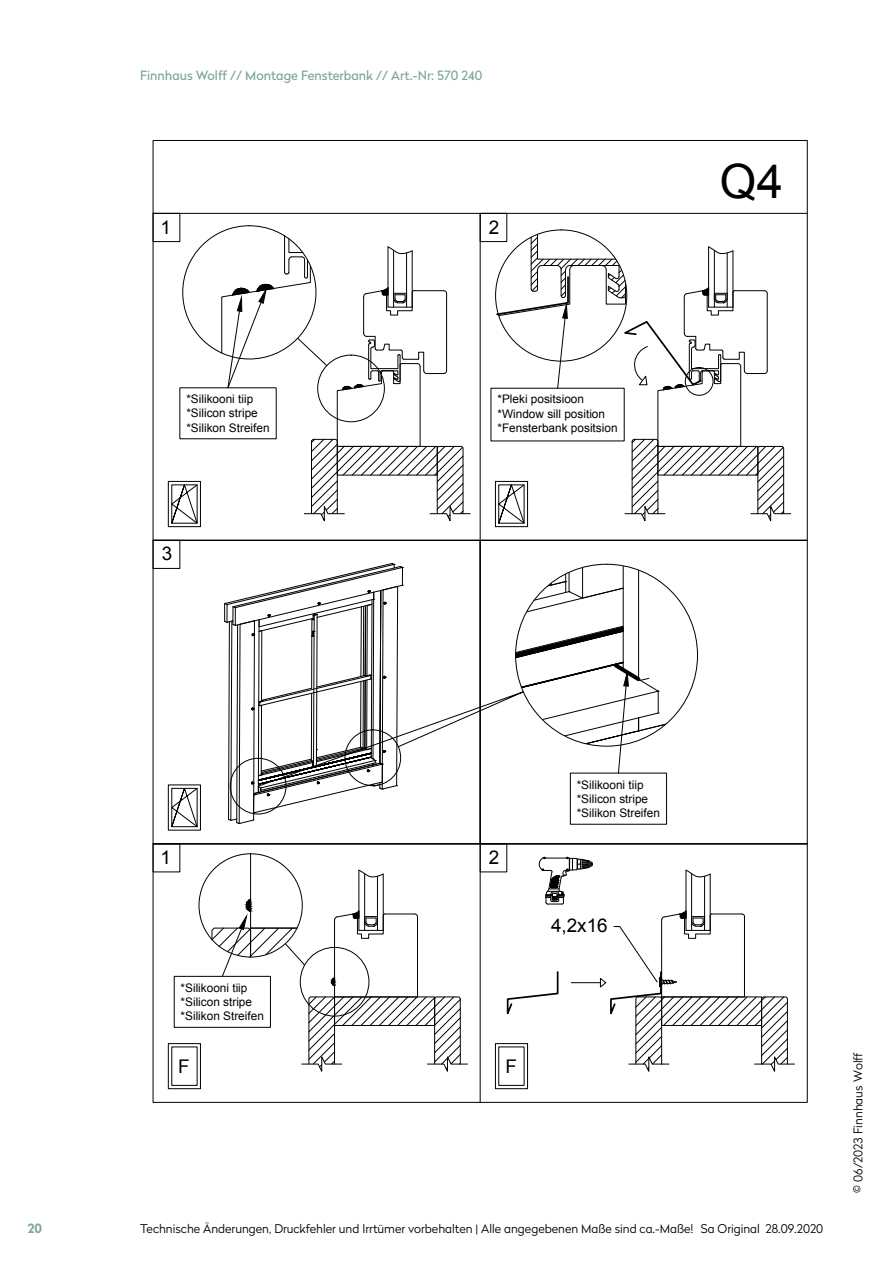
<style>
.page{position:relative;width:893px;height:1263px;background:#fff}
.page>*{position:absolute;margin:0;border:0;box-sizing:border-box;transform-origin:0 0}
.t1{font:47.4px "Arial";color:#000}
.t2{font:18.9px "Arial";color:#000}
.t3{font:12.75px "Radikal";color:#7da698}
.t4{font:700 12.75px "Radikal";color:#7da698}
.t5{font:300 12px "Radikal";color:#000}
.t6{font:11.85px/14.4px "Arial";color:#000}
</style>
<div class="page">
<img style="left:155px;top:212px;width:650px;height:326px">
<hr style="left:153px;top:213px;width:654px;height:1px;background:#000">
<hr style="left:480px;top:213px;width:1px;height:889px;background:#000">
<hr style="left:284px;top:236px;width:1px;height:37px;background:#000">
<svg style="left:221px;top:238px;width:250px;height:286px"></svg>
<svg style="left:224px;top:563px;width:473px;height:261px"></svg>
<div style="left:570px;top:773px;width:97px;height:52px;border:1px solid #000"></div>
<div style="left:174px;top:976px;width:97px;height:52px;border:1px solid #000"></div>
<svg style="left:211px;top:853px;width:257px;height:219px"></svg>
<svg style="left:506px;top:857px;width:289px;height:215px"></svg>
<div style="left:153px;top:213px;width:27px;height:29px;border:1px solid #000"></div>
<div style="left:480px;top:213px;width:27px;height:29px;border:1px solid #000"></div>
<div style="left:153px;top:540px;width:27px;height:29px;border:1px solid #000"></div>
<div style="left:153px;top:843px;width:27px;height:29px;border:1px solid #000"></div>
<div style="left:480px;top:843px;width:27px;height:29px;border:1px solid #000"></div>
<div style="left:168px;top:481px;width:33px;height:46px;border:1px solid #000"></div>
<svg style="left:170px;top:482px;width:29px;height:43px"></svg>
<div style="left:495px;top:481px;width:33px;height:46px;border:1px solid #000"></div>
<svg style="left:495px;top:234px;width:297px;height:291px"></svg>
<div style="left:168px;top:784px;width:33px;height:46px;border:1px solid #000"></div>
<svg style="left:170px;top:787px;width:29px;height:42px"></svg>
<div style="left:168px;top:1043px;width:33px;height:46px;border:1px solid #000"></div>
<div style="left:495px;top:1043px;width:33px;height:46px;border:1px solid #000"></div>
<p class="t3" style="left:140px;top:67px;width:344px">Finnhaus Wolff // Montage Fensterbank // Art.-Nr: 570 240</p>
<h2 class="t2" style="left:160px;top:214px;width:12px">1</h2>
<h2 class="t2" style="left:489px;top:214px;width:12px">2</h2>
<p class="t6" style="left:186px;top:392px;width:85px">*Silikooni tiip *Silicon stripe *Silikon Streifen</p>
<p class="t6" style="left:497px;top:392px;width:122px">*Pleki positsioon *Window sill position *Fensterbank positsion</p>
<h2 class="t2" style="left:162px;top:541px;width:12px">3</h2>
<h1 class="t1" style="left:720px;top:150px;width:65px">Q4</h1>
<h2 class="t2" style="left:160px;top:845px;width:12px">1</h2>
<h2 class="t2" style="left:489px;top:845px;width:12px">2</h2>
<p class="t6" style="left:181px;top:980px;width:85px">*Silikooni tiip *Silicon stripe *Silikon Streifen</p>
<h2 class="t2" style="left:178px;top:1053px;width:13px">F</h2>
<h2 class="t2" style="left:505px;top:1053px;width:13px">F</h2>
<p class="t6" style="left:577px;top:777px;width:85px">*Silikooni tiip *Silicon stripe *Silikon Streifen</p>
<h2 class="t2" style="left:551px;top:913px;width:58px">4,2x16</h2>
<p class="t4" style="left:28px;top:1219px;width:16px">20</p>
<p class="t5" style="left:140px;top:1220px;width:684px">Technische Änderungen, Druckfehler und Irrtümer vorbehalten | Alle angegebenen Maße sind ca.-Maße! Sa Original 28.09.2020</p>
<p class="t5" style="left:850px;top:1193px;width:142px;rotate:-90deg">© 06/2023 Finnhaus Wolff</p>
</div>
